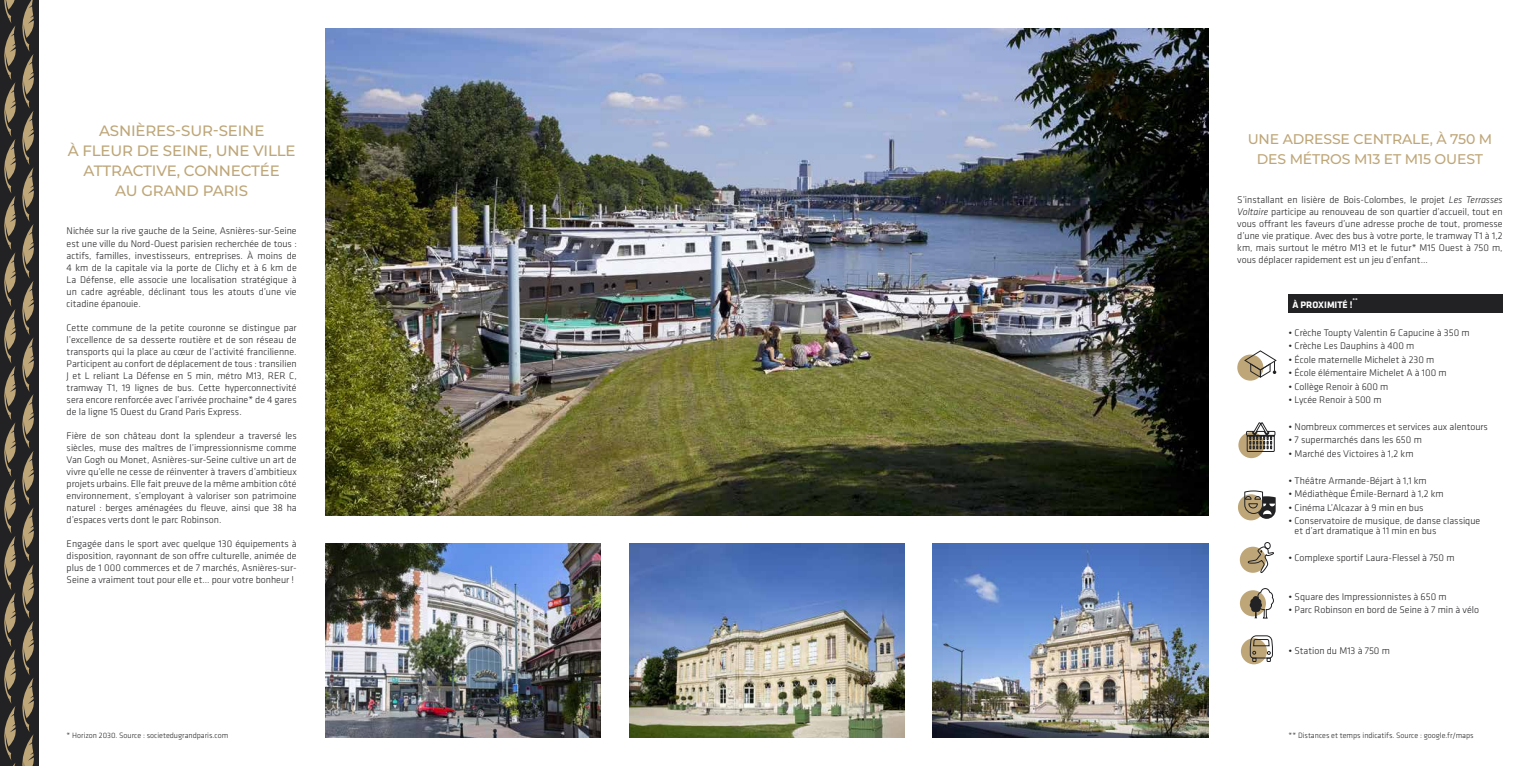
<style>
.page{position:relative;width:1531px;height:766px;background:#fff}
.page>*{position:absolute;margin:0;border:0;box-sizing:border-box;transform-origin:0 0}
.t1{font:500 15px/20px "Montserrat";letter-spacing:-.01em;color:#bea678;text-align:center}
.t2{font:500 14px/20px "Montserrat";letter-spacing:-.01em;color:#bea678;text-align:center}
.t3{font:300 10px/12px "Klavika Basic";color:#222225;text-align:justify}
.t4{font:700 9.7px "Klavika Basic";color:#fff}
.t5{font:300 8px "Klavika Basic";color:#222225}
.t6{font:700 5.7px "Klavika Basic";color:#fff}
.s1{font-style:italic}
</style>
<div class="page">
<img style="left:325px;top:543px;width:276px;height:194px">
<img style="left:629px;top:543px;width:275px;height:194px">
<img style="left:933px;top:543px;width:275px;height:194px">
<img style="left:325px;top:28px;width:883px;height:487px">
<div style="left:1237px;top:354px;width:26px;height:26px;background:#bea678;border-radius:50%"></div>
<svg style="left:1244px;top:350px;width:33px;height:28px"></svg>
<div style="left:1238px;top:432px;width:26px;height:26px;background:#bea678;border-radius:50%"></div>
<svg style="left:1246px;top:422px;width:29px;height:30px"></svg>
<div style="left:1288px;top:294px;width:214px;height:19px;background:#222225"></div>
<div style="left:1240px;top:546px;width:26px;height:26px;background:#bea678;border-radius:50%"></div>
<svg style="left:1248px;top:542px;width:26px;height:31px"></svg>
<div style="left:1238px;top:494px;width:26px;height:26px;background:#bea678;border-radius:50%"></div>
<svg style="left:1244px;top:490px;width:31px;height:28px"></svg>
<div style="left:1240px;top:590px;width:26px;height:26px;background:#bea678;border-radius:50%"></div>
<svg style="left:1249px;top:588px;width:25px;height:30px"></svg>
<div style="left:1241px;top:638px;width:26px;height:26px;background:#bea678;border-radius:50%"></div>
<svg style="left:1250px;top:635px;width:23px;height:26px"></svg>
<div style="left:0;top:0;width:38px;height:765px;background:#222225"></div>
<svg style="left:4px;top:0;width:30px;height:765px"></svg>
<h1 class="t1" style="left:68px;top:120px;width:229px">ASNIÈRES-SUR-SEINE<br>À FLEUR DE SEINE, UNE VILLE<br>ATTRACTIVE, CONNECTÉE<br>AU GRAND PARIS</h1>
<p class="t3" style="left:67px;top:225px;width:232px">Nichée sur la rive gauche de la Seine, Asnières-sur-Seine est une ville du Nord-Ouest parisien recherchée de tous : actifs, familles, investisseurs, entreprises. À moins de 4 km de la capitale via la porte de Clichy et à 6 km de La Défense, elle associe une localisation stratégique à un cadre agréable, déclinant tous les atouts d’une vie citadine épanouie.</p>
<p class="t3" style="left:67px;top:321px;width:232px">Cette commune de la petite couronne se distingue par l’excellence de sa desserte routière et de son réseau de transports qui la place au cœur de l’activité francilienne.<br>Participent au confort de déplacement de tous : transilien J et L reliant La Défense en 5 min, métro M13, RER C, tramway T1, 19 lignes de bus. Cette hyperconnectivité sera encore renforcée avec l’arrivée prochaine* de 4 gares de la ligne 15 Ouest du Grand Paris Express.</p>
<p class="t3" style="left:67px;top:429px;width:232px">Fière de son château dont la splendeur a traversé les siècles, muse des maîtres de l’impressionnisme comme Van Gogh ou Monet, Asnières-sur-Seine cultive un art de vivre qu’elle ne cesse de réinventer à travers d’ambitieux projets urbains. Elle fait preuve de la même ambition côté environnement, s’employant à valoriser son patrimoine naturel : berges aménagées du fleuve, ainsi que 38 ha d’espaces verts dont le parc Robinson.</p>
<p class="t3" style="left:67px;top:537px;width:232px">Engagée dans le sport avec quelque 130 équipements à disposition, rayonnant de son offre culturelle, animée de plus de 1 000 commerces et de 7 marchés, Asnières-sur-Seine a vraiment tout pour elle et… pour votre bonheur !</p>
<p class="t5" style="left:67px;top:730px;width:163px">* Horizon 2030. Source : societedugrandparis.com</p>
<h2 class="t2" style="left:1247px;top:129px;width:246px">UNE ADRESSE CENTRALE, À 750 M<br>DES MÉTROS M13 ET M15 OUEST</h2>
<p class="t3" style="left:1237px;top:193px;width:267px">S’installant en lisière de Bois-Colombes, le projet <span class="s1">Les Terrasses Voltaire</span> participe au renouveau de son quartier d’accueil, tout en vous offrant les faveurs d’une adresse proche de tout, promesse d’une vie pratique. Avec des bus à votre porte, le tramway T1 à 1,2 km, mais surtout le métro M13 et le futur* M15 Ouest à 750 m, vous déplacer rapidement est un jeu d’enfant...</p>
<p class="t4" style="left:1292px;top:297px;width:62px">À PROXIMITÉ !</p>
<p class="t6" style="left:1352px;top:296px;width:7px">**</p>
<p class="t3" style="left:1288px;top:326px;width:183px">• Crèche Toupty Valentin &amp; Capucine à 350 m</p>
<p class="t3" style="left:1288px;top:340px;width:127px">• Crèche Les Dauphins à 400 m</p>
<p class="t3" style="left:1288px;top:353px;width:147px">• École maternelle Michelet à 230 m</p>
<p class="t3" style="left:1288px;top:366px;width:160px">• École élémentaire Michelet A à 100 m</p>
<p class="t3" style="left:1288px;top:380px;width:101px">• Collège Renoir à 600 m</p>
<p class="t3" style="left:1288px;top:393px;width:95px">• Lycée Renoir à 500 m</p>
<p class="t3" style="left:1288px;top:420px;width:201px">• Nombreux commerces et services aux alentours</p>
<p class="t3" style="left:1288px;top:434px;width:135px">• 7 supermarchés dans les 650 m</p>
<p class="t3" style="left:1288px;top:447px;width:126px">• Marché des Victoires à 1,2 km</p>
<p class="t3" style="left:1288px;top:474px;width:140px">• Théâtre Armande-Béjart à 1,1 km</p>
<p class="t3" style="left:1288px;top:487px;width:157px">• Médiathèque Émile-Bernard à 1,2 km</p>
<p class="t3" style="left:1288px;top:501px;width:136px">• Cinéma L’Alcazar à 9 min en bus</p>
<p class="t3" style="left:1294px;top:515px;width:187px;line-height:10px;text-indent:-6px">• Conservatoire de musique, de danse classique et d’art dramatique à 11 min en bus</p>
<p class="t3" style="left:1288px;top:551px;width:167px">• Complexe sportif Laura-Flessel à 750 m</p>
<p class="t3" style="left:1288px;top:590px;width:160px">• Square des Impressionnistes à 650 m</p>
<p class="t3" style="left:1288px;top:603px;width:192px">• Parc Robinson en bord de Seine à 7 min à vélo</p>
<p class="t3" style="left:1288px;top:644px;width:103px">• Station du M13 à 750 m</p>
<p class="t5" style="left:1288px;top:730px;width:187px">** Distances et temps indicatifs. Source : google.fr/maps</p>
</div>
